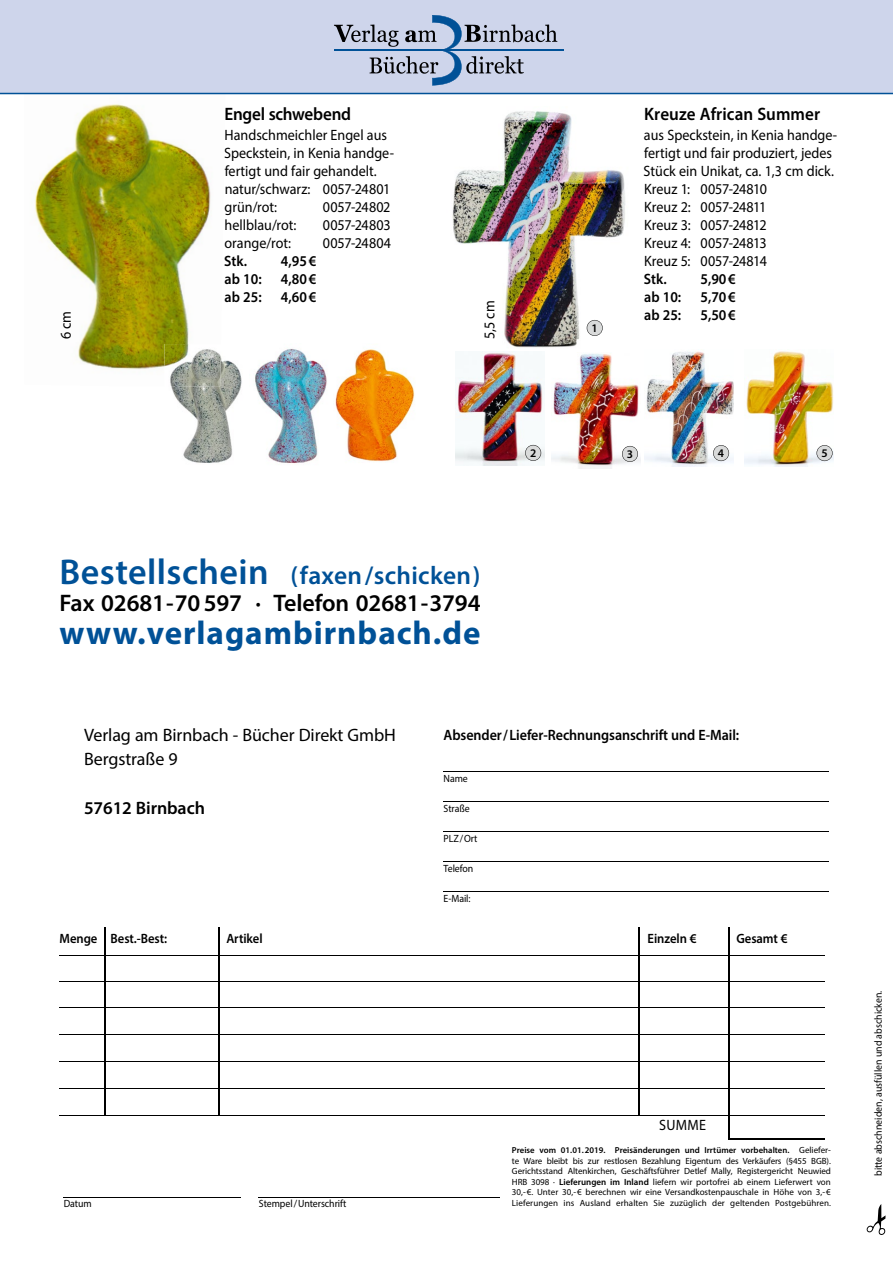
<style>
.page{position:relative;width:893px;height:1263px;background:#fff}
.page>*{position:absolute;margin:0;border:0;box-sizing:border-box;transform-origin:0 0}
.t1{font:700 33px "Myriad Pro";letter-spacing:.03em;color:#005197}
.t2{font:600 25.5px "Myriad Pro";letter-spacing:.01em;color:#005197}
.t3{font:600 24px "Myriad Pro";letter-spacing:-.005em;color:#000}
.t4{font:18px/24px "Myriad Pro";letter-spacing:-.005em;color:#000}
.t5{font:600 18px "Myriad Pro";letter-spacing:-.005em;color:#000;scale:.95 1}
.t6{font:600 18px "Myriad Pro";letter-spacing:-.005em;color:#000}
.t7{font:15px/18px "Myriad Pro";color:#000;scale:.94 1}
.t8{font:600 15px "Myriad Pro";letter-spacing:-.005em;color:#000;scale:.94 1}
.t9{font:600 13.5px "Myriad Pro";letter-spacing:-.005em;color:#000;scale:.94 1}
.t10{font:600 11.7px "Myriad Pro";color:#000}
.t11{font:10.5px "Myriad Pro";letter-spacing:-.005em;color:#000;scale:.94 1}
.t12{font:9px/10.5px "Myriad Pro";letter-spacing:.01em;color:#000;text-align:justify}
.t13{font:600 8.7px "Myriad Pro";letter-spacing:.005em;color:#000}
.s1{font-size:36px}
.s2{font-weight:400;font-size:9px}
.s3{font-weight:600}
</style>
<div class="page">
<img style="left:452px;top:111px;width:174px;height:237px">
<img style="left:456px;top:351px;width:89px;height:114px">
<svg style="left:587px;top:320px;width:16px;height:16px"></svg>
<svg style="left:525px;top:445px;width:16px;height:16px"></svg>
<hr style="left:444px;top:771px;width:385px;height:1px;background:#000">
<hr style="left:444px;top:801px;width:385px;height:1px;background:#000">
<hr style="left:444px;top:831px;width:385px;height:1px;background:#000">
<hr style="left:444px;top:861px;width:385px;height:1px;background:#000">
<hr style="left:444px;top:891px;width:385px;height:1px;background:#000">
<hr style="left:60px;top:955px;width:765px;height:1px;background:#000">
<hr style="left:60px;top:982px;width:765px;height:1px;background:#000">
<hr style="left:60px;top:1008px;width:765px;height:1px;background:#000">
<hr style="left:60px;top:1034px;width:765px;height:1px;background:#000">
<hr style="left:60px;top:1061px;width:765px;height:1px;background:#000">
<hr style="left:60px;top:1088px;width:765px;height:1px;background:#000">
<hr style="left:60px;top:1115px;width:765px;height:1px;background:#000">
<hr style="left:105px;top:927px;width:1px;height:188px;background:#000">
<hr style="left:218px;top:927px;width:1px;height:188px;background:#000">
<hr style="left:638px;top:927px;width:1px;height:188px;background:#000">
<hr style="left:728px;top:927px;width:1px;height:212px;background:#000">
<hr style="left:730px;top:1138px;width:94px;height:1px;background:#000">
<hr style="left:64px;top:1197px;width:177px;height:1px;background:#000">
<hr style="left:259px;top:1197px;width:241px;height:1px;background:#000">
<svg style="left:867px;top:1204px;width:18px;height:31px"></svg>
<img style="left:24px;top:94px;width:201px;height:275px">
<img style="left:551px;top:353px;width:90px;height:115px">
<img style="left:644px;top:351px;width:89px;height:116px">
<img style="left:744px;top:351px;width:89px;height:116px">
<svg style="left:622px;top:446px;width:16px;height:16px"></svg>
<svg style="left:713px;top:445px;width:16px;height:16px"></svg>
<svg style="left:816px;top:445px;width:16px;height:16px"></svg>
<img style="left:335px;top:349px;width:80px;height:113px">
<img style="left:171px;top:344px;width:71px;height:119px">
<img style="left:164px;top:344px;width:57px;height:42px">
<img style="left:255px;top:348px;width:72px;height:116px">
<div style="left:0;top:0;width:893px;height:94px;background:#ced5eb"></div>
<hr style="left:334px;top:50px;width:230px;height:1px;background:#005197">
<svg style="left:334px;top:14px;width:223px;height:72px;background:#aab5cc"></svg>
<p class="t5" style="left:224px;top:102px;width:135px">Engel schwebend</p>
<p class="t7" style="left:224px;top:126px;width:182px">Handschmeichler Engel aus<br>Speckstein, in Kenia handge&shy;fertigt und fair gehandelt. natur/schwarz: 0057-24801 grün/rot:</p>
<p class="t7" style="left:323px;top:198px;width:73px">0057-24802</p>
<p class="t7" style="left:225px;top:216px;width:78px">hellblau/rot:</p>
<p class="t7" style="left:323px;top:216px;width:73px">0057-24803</p>
<p class="t7" style="left:225px;top:234px;width:72px">orange/rot:</p>
<p class="t7" style="left:323px;top:234px;width:74px">0057-24804</p>
<p class="t8" style="left:224px;top:251px;width:26px">Stk.</p>
<p class="t8" style="left:281px;top:251px;width:39px">4,95 €</p>
<p class="t8" style="left:225px;top:269px;width:41px">ab 10:</p>
<p class="t8" style="left:281px;top:269px;width:39px">4,80 €</p>
<p class="t8" style="left:225px;top:287px;width:41px">ab 25:</p>
<p class="t8" style="left:281px;top:287px;width:39px">4,60 €</p>
<p class="t7" style="left:57px;top:339px;width:32px;rotate:-90deg">6 cm</p>
<p class="t7" style="left:480px;top:339px;width:43px;rotate:-90deg">5,5 cm</p>
<p class="t10" style="left:592px;top:320px;width:8px">1</p>
<p class="t5" style="left:644px;top:102px;width:187px">Kreuze African Summer</p>
<p class="t7" style="left:644px;top:126px;width:208px">aus Speckstein, in Kenia handge&shy;fertigt und fair produziert, jedes<br>Stück ein Unikat, ca. 1,3 cm dick.<br>Kreuz 1: 0057-24810<br>Kreuz 2: 0057-24811<br>Kreuz 3: 0057-24812<br>Kreuz 4: 0057-24813<br>Kreuz 5: 0057-24814</p>
<p class="t8" style="left:644px;top:269px;width:26px">Stk.</p>
<p class="t8" style="left:700px;top:269px;width:39px">5,90 €</p>
<p class="t8" style="left:644px;top:287px;width:41px">ab 10:</p>
<p class="t8" style="left:700px;top:287px;width:39px">5,70 €</p>
<p class="t8" style="left:644px;top:305px;width:41px">ab 25:</p>
<p class="t8" style="left:700px;top:305px;width:39px">5,50 €</p>
<h2 class="t2" style="left:60px;top:559px;width:422px"><span class="s1">Bestellschein</span> (faxen/schicken)</h2>
<h3 class="t3" style="left:60px;top:588px;width:422px">Fax 02681-70 597 · Telefon 02681-3794</h3>
<h1 class="t1" style="left:60px;top:611px;width:422px">www.verlagambirnbach.de</h1>
<p class="t10" style="left:530px;top:445px;width:8px">2</p>
<p class="t10" style="left:627px;top:446px;width:8px">3</p>
<p class="t10" style="left:718px;top:445px;width:8px">4</p>
<p class="t10" style="left:821px;top:445px;width:8px">5</p>
<p class="t4" style="left:84px;top:723px;width:313px">Verlag am Birnbach - Bücher Direkt GmbH<br>Bergstraße 9</p>
<p class="t6" style="left:84px;top:796px;width:122px">57612 Birnbach</p>
<p class="t8" style="left:444px;top:725px;width:316px">Absender/Liefer-Rechnungsanschrift und E-Mail:</p>
<p class="t11" style="left:444px;top:772px;width:27px">Name</p>
<p class="t11" style="left:444px;top:802px;width:29px">Straße</p>
<p class="t11" style="left:444px;top:832px;width:38px">PLZ/Ort</p>
<p class="t11" style="left:444px;top:862px;width:33px">Telefon</p>
<p class="t11" style="left:444px;top:892px;width:30px">E-Mail:</p>
<p class="t9" style="left:60px;top:930px;width:116px">Menge Best.-Best:</p>
<p class="t9" style="left:226px;top:930px;width:40px">Artikel</p>
<p class="t9" style="left:648px;top:930px;width:54px">Einzeln €</p>
<p class="t9" style="left:736px;top:930px;width:56px">Gesamt €</p>
<p class="t11" style="left:64px;top:1197px;width:31px">Datum</p>
<p class="t11" style="left:259px;top:1197px;width:94px">Stempel/Unterschrift</p>
<p class="t7" style="left:659px;top:1116px;width:51px">SUMME</p>
<p class="t13" style="left:512px;top:1145px;width:320px">Preise vom 01.01.2019. Preisänderungen und Irrtümer vorbehalten. <span class="s2">Geliefer-</span></p>
<p class="t12" style="left:512px;top:1155px;width:321px">te Ware bleibt bis zur restlosen Bezahlung Eigentum des Verkäufers (§455 BGB).<br>Gerichtsstand Altenkirchen, Geschäftsführer Detlef Mally, Registergericht Neuwied HRB 3098 · <span class="s3">Lieferungen im Inland</span> liefern wir portofrei ab einem Lieferwert von 30,-€. Unter 30,-€ berechnen wir eine Versandkostenpauschale in Höhe von 3,- € Lieferungen ins Ausland erhalten Sie zuzüglich der geltenden Postgebühren.</p>
<p class="t11" style="left:872px;top:1176px;width:199px;rotate:-90deg">bitte abschneiden, ausfüllen und abschicken.</p>
</div>
